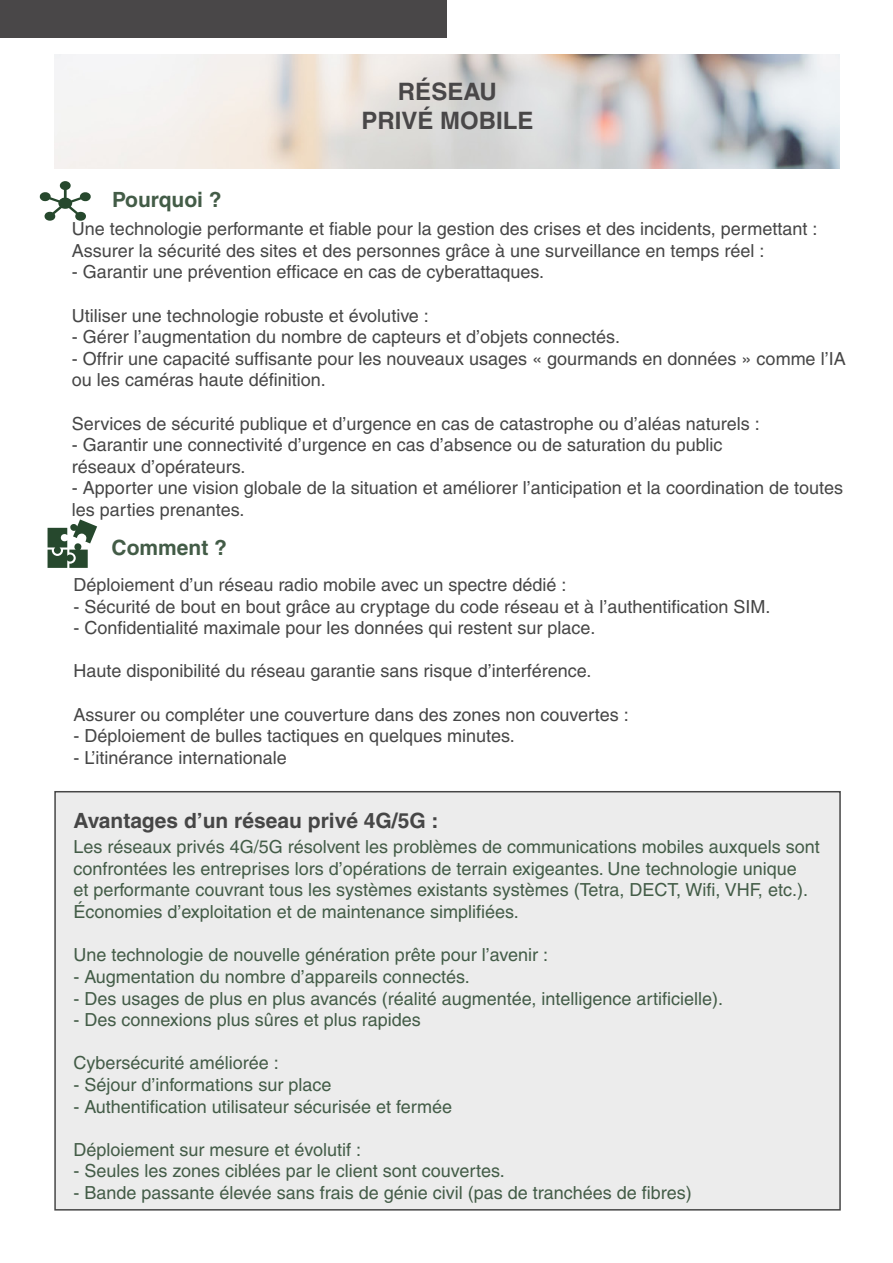
<style>
.page{position:relative;width:893px;height:1263px;background:#fff}
.page>*{position:absolute;margin:0;border:0;box-sizing:border-box;transform-origin:0 0}
.t1{font:700 24px/28.8px "Helvetica";color:#494748;text-align:center}
.t2{font:700 21px "Helvetica";color:#464646}
.t3{font:700 21px "Helvetica";color:#435c47}
.t4{font:18px/21.6px "Helvetica";color:#464646}
.t5{font:18px/21.6px "Helvetica";color:#435c47}
</style>
<div class="page">
<img style="left:54px;top:54px;width:785px;height:114px">
<div style="left:54px;top:791px;width:787px;height:419px;background:#ececec;border:2px solid #464646"></div>
<div style="left:0;top:0;width:446px;height:37px;background:#494748"></div>
<svg style="left:48px;top:519px;width:49px;height:49px"></svg>
<svg style="left:39px;top:181px;width:52px;height:40px"></svg>
<p class="t3" style="left:112px;top:187px;width:111px">Pourquoi ?</p>
<h1 class="t1" style="left:361px;top:77px;width:174px">RÉSEAU<br>PRIVÉ MOBILE</h1>
<p class="t4" style="left:72px;top:218px;width:747px">Une technologie performante et fiable pour la gestion des crises et des incidents, permettant :<br>Assurer la sécurité des sites et des personnes grâce à une surveillance en temps réel :</p>
<p class="t4" style="left:72px;top:261px;width:474px">- Garantir une prévention efficace en cas de cyberattaques.</p>
<p class="t4" style="left:72px;top:304px;width:358px">Utiliser une technologie robuste et évolutive :</p>
<p class="t4" style="left:72px;top:326px;width:549px">- Gérer l’augmentation du nombre de capteurs et d’objets connectés.</p>
<p class="t4" style="left:72px;top:348px;width:775px">- Offrir une capacité suffisante pour les nouveaux usages « gourmands en données » comme l’IA ou les caméras haute définition.</p>
<p class="t4" style="left:72px;top:412px;width:689px">Services de sécurité publique et d’urgence en cas de catastrophe ou d’aléas naturels :</p>
<p class="t4" style="left:72px;top:434px;width:652px">- Garantir une connectivité d’urgence en cas d’absence ou de saturation du public réseaux d’opérateurs.</p>
<p class="t4" style="left:72px;top:477px;width:773px">- Apporter une vision globale de la situation et améliorer l’anticipation et la coordination de toutes les parties prenantes.</p>
<p class="t3" style="left:112px;top:534px;width:117px">Comment ?</p>
<p class="t4" style="left:73px;top:574px;width:495px">Déploiement d’un réseau radio mobile avec un spectre dédié :</p>
<p class="t4" style="left:73px;top:595px;width:699px">- Sécurité de bout en bout grâce au cryptage du code réseau et à l’authentification SIM.</p>
<p class="t4" style="left:73px;top:617px;width:523px">- Confidentialité maximale pour les données qui restent sur place.</p>
<p class="t4" style="left:73px;top:660px;width:520px">Haute disponibilité du réseau garantie sans risque d’interférence.</p>
<p class="t4" style="left:73px;top:703px;width:557px">Assurer ou compléter une couverture dans des zones non couvertes :</p>
<p class="t4" style="left:73px;top:725px;width:443px">- Déploiement de bulles tactiques en quelques minutes.</p>
<p class="t4" style="left:73px;top:747px;width:215px">- L’itinérance internationale</p>
<p class="t2" style="left:73px;top:808px;width:367px">Avantages d’un réseau privé 4G/5G :</p>
<p class="t5" style="left:73px;top:836px;width:748px">Les réseaux privés 4G/5G résolvent les problèmes de communications mobiles auxquels sont confrontées les entreprises lors d’opérations de terrain exigeantes. Une technologie unique<br>et performante couvrant tous les systèmes existants systèmes (Tetra, DECT, Wifi, VHF, etc.).<br>Économies d’exploitation et de maintenance simplifiées.</p>
<p class="t5" style="left:73px;top:944px;width:476px">Une technologie de nouvelle génération prête pour l’avenir :</p>
<p class="t5" style="left:73px;top:966px;width:398px">- Augmentation du nombre d’appareils connectés.</p>
<p class="t5" style="left:73px;top:987px;width:651px">- Des usages de plus en plus avancés (réalité augmentée, intelligence artificielle).</p>
<p class="t5" style="left:73px;top:1009px;width:349px">- Des connexions plus sûres et plus rapides</p>
<p class="t5" style="left:73px;top:1052px;width:207px">Cybersécurité améliorée :</p>
<p class="t5" style="left:73px;top:1074px;width:259px">- Séjour d’informations sur place</p>
<p class="t5" style="left:73px;top:1095px;width:380px">- Authentification utilisateur sécurisée et fermée</p>
<p class="t5" style="left:73px;top:1138px;width:289px">Déploiement sur mesure et évolutif :</p>
<p class="t5" style="left:73px;top:1160px;width:433px">- Seules les zones ciblées par le client sont couvertes.</p>
<p class="t5" style="left:73px;top:1182px;width:620px">- Bande passante élevée sans frais de génie civil (pas de tranchées de fibres)</p>
</div>
